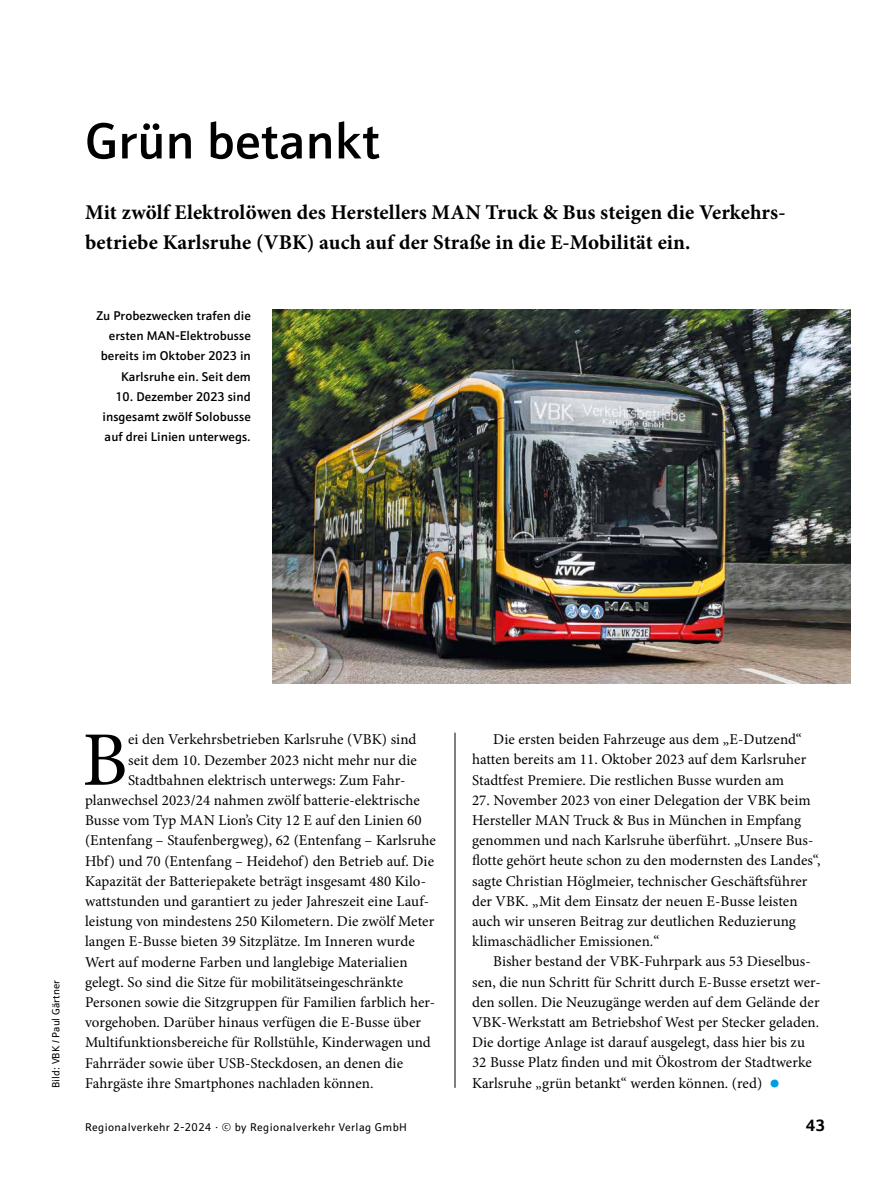
<style>
.page{position:relative;width:893px;height:1191px;background:#fff}
.page>*{position:absolute;margin:0;border:0;box-sizing:border-box;transform-origin:0 0}
.t1{font:77.1px "Minion Pro";color:#000}
.t2{font:500 51px "Schnebel Sans Pro";letter-spacing:-.005em;color:#000}
.t3{font:700 21px/30px "Minion Pro";letter-spacing:.005em;color:#000}
.t4{font:700 16.5px "Schnebel Sans Pro";color:#000}
.t5{font:15px/20.2px "Minion Pro";letter-spacing:.005em;color:#000}
.t6{font:500 12.75px/20.2px "Schnebel Sans Pro";color:#000;text-align:right}
.t7{font:11.25px "Schnebel Sans Pro";letter-spacing:.04em;color:#000}
.t8{font:10.5px "Schnebel Sans Pro";letter-spacing:.005em;color:#000}
.s1{color:#009ddf}
</style>
<div class="page">
<hr style="left:455px;top:732px;width:1px;height:355px;background:#000">
<img style="left:272px;top:309px;width:578px;height:375px">
<h2 class="t2" style="left:85px;top:108px;width:297px">Grün betankt</h2>
<h3 class="t3" style="left:85px;top:197px;width:702px">Mit zwölf Elektrolöwen des Herstellers MAN Truck &amp; Bus steigen die Verkehrs&shy;betriebe Karlsruhe (VBK) auch auf der Straße in die E-Mobilität ein.</h3>
<p class="t6" style="left:96px;top:305px;width:156px">Zu Probezwecken trafen die ersten MAN-Elektrobusse bereits im Oktober 2023 in<br>Karlsruhe ein. Seit dem</p>
<p class="t6" style="left:103px;top:386px;width:150px;text-align:justify;text-indent:13px">10. Dezember 2023 sind insgesamt zwölf Solobusse auf drei Linien unterwegs.</p>
<p class="t8" style="left:49px;top:1087px;width:109px;rotate:-90deg">Bild: VBK / Paul Gärtner</p>
<h1 class="t1" style="left:82px;top:708px;width:47px">B</h1>
<p class="t5" style="left:128px;top:729px;width:290px">ei den Verkehrsbetrieben Karlsruhe (VBK) sind</p>
<p class="t5" style="left:128px;top:749px;width:290px">seit dem 10. Dezember 2023 nicht mehr nur die</p>
<p class="t5" style="left:128px;top:770px;width:277px">Stadtbahnen elektrisch unterwegs: Zum Fahr-</p>
<p class="t5" style="left:85px;top:790px;width:336px">planwechsel 2023/24 nahmen zwölf batterie-elektrische</p>
<p class="t5" style="left:85px;top:810px;width:338px">Busse vom Typ MAN Lion’s City 12 E auf den Linien 60</p>
<p class="t5" style="left:85px;top:830px;width:352px">(Entenfang – Staufenbergweg), 62 (Entenfang – Karlsruhe</p>
<p class="t5" style="left:85px;top:850px;width:351px">Hbf) und 70 (Entenfang – Heidehof) den Betrieb auf. Die</p>
<p class="t5" style="left:85px;top:871px;width:342px">Kapazität der Batteriepakete beträgt insgesamt 480 Kilo-</p>
<p class="t5" style="left:85px;top:891px;width:346px">wattstunden und garantiert zu jeder Jahreszeit eine Lauf-</p>
<p class="t5" style="left:85px;top:911px;width:351px">leistung von mindestens 250 Kilometern. Die zwölf Meter</p>
<p class="t5" style="left:85px;top:931px;width:331px">langen E-Busse bieten 39 Sitzplätze. Im Inneren wurde</p>
<p class="t5" style="left:85px;top:951px;width:324px">Wert auf moderne Farben und langlebige Materialien</p>
<p class="t5" style="left:85px;top:972px;width:320px">gelegt. So sind die Sitze für mobilitätseingeschränkte</p>
<p class="t5" style="left:85px;top:992px;width:352px">Personen sowie die Sitzgruppen für Familien farblich her-</p>
<p class="t5" style="left:85px;top:1012px;width:337px">vorgehoben. Darüber hinaus verfügen die E-Busse über</p>
<p class="t5" style="left:85px;top:1032px;width:347px">Multifunktionsbereiche für Rollstühle, Kinderwagen und</p>
<p class="t5" style="left:85px;top:1052px;width:320px">Fahrräder sowie über USB-Steckdosen, an denen die</p>
<p class="t5" style="left:85px;top:1072px;width:290px">Fahrgäste ihre Smartphones nachladen können.</p>
<p class="t5" style="left:472px;top:729px;width:336px;text-indent:21px">Die ersten beiden Fahrzeuge aus dem „E-Dutzend“ hatten bereits am 11. Oktober 2023 auf dem Karlsruher<br>Stadtfest Premiere. Die restlichen Busse wurden am</p>
<p class="t5" style="left:472px;top:790px;width:350px">27. November 2023 von einer Delegation der VBK beim Hersteller MAN Truck &amp; Bus in München in Empfang genommen und nach Karlsruhe überführt. „Unsere Bus&shy;flotte gehört heute schon zu den modernsten des Landes“, sagte Christian Höglmeier, technischer Geschäftsführer der VBK. „Mit dem Einsatz der neuen E-Busse leisten auch wir unseren Beitrag zur deutlichen Reduzierung klimaschädlicher Emissionen.“</p>
<p class="t5" style="left:472px;top:951px;width:350px;text-indent:21px">Bisher bestand der VBK-Fuhrpark aus 53 Dieselbus&shy;sen, die nun Schritt für Schritt durch E-Busse ersetzt wer&shy;den sollen. Die Neuzugänge werden auf dem Gelände der VBK-Werkstatt am Betriebshof West per Stecker geladen.<br>Die dortige Anlage ist darauf ausgelegt, dass hier bis zu 32 Busse Platz finden und mit Ökostrom der Stadtwerke Karlsruhe „grün betankt“ werden können. (red) <span class="s1">●</span></p>
<p class="t7" style="left:85px;top:1119px;width:324px">Regionalverkehr 2-2024 · © by Regionalverkehr Verlag GmbH</p>
<p class="t4" style="left:806px;top:1114px;width:20px">43</p>
</div>
